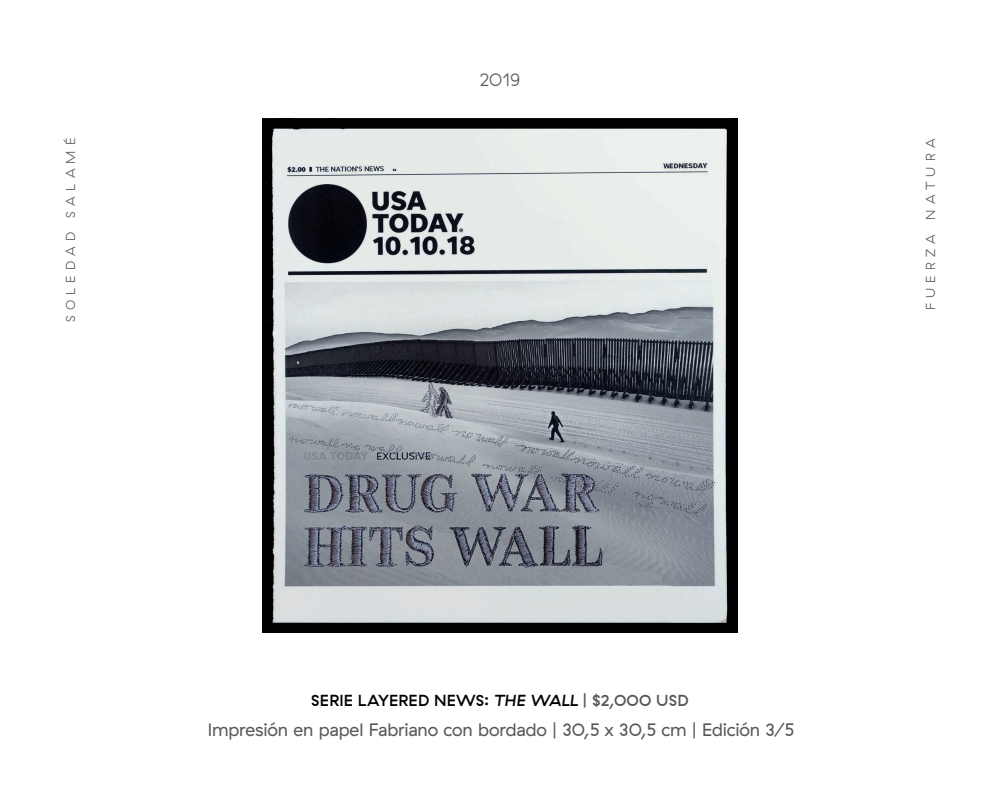
<style>
.page{position:relative;width:1000px;height:800px;background:#fff}
.page>*{position:absolute;margin:0;border:0;box-sizing:border-box;transform-origin:0 0}
.t1{font:18px "GT Haptik";letter-spacing:-.01em;color:#55595a}
.t2{font:300 18px "GT Haptik";color:#55595a}
.t3{font:500 16px "GT Haptik";letter-spacing:.01em;color:#000001}
.t4{font:300 13px "GT Haptik";letter-spacing:.41em;color:#55595a}
.s1{font-style:italic}
.s2{color:#55595a}
</style>
<div class="page">
<img style="left:262px;top:118px;width:476px;height:514px">
<p class="t2" style="left:480px;top:70px;width:42px">2019</p>
<p class="t4" style="left:63px;top:322px;width:186px;rotate:-90deg">SOLEDAD SALAMÉ</p>
<p class="t4" style="left:923px;top:310px;width:174px;rotate:-90deg">FUERZA NATURA</p>
<p class="t3" style="left:311px;top:691px;width:379px">SERIE LAYERED NEWS: <span class="s1">THE WALL</span> <span class="s2">| $2,OOO USD</span></p>
<p class="t1" style="left:208px;top:719px;width:588px">Impresión en papel Fabriano con bordado | 30,5 x 30,5 cm | Edición 3/5</p>
</div>
